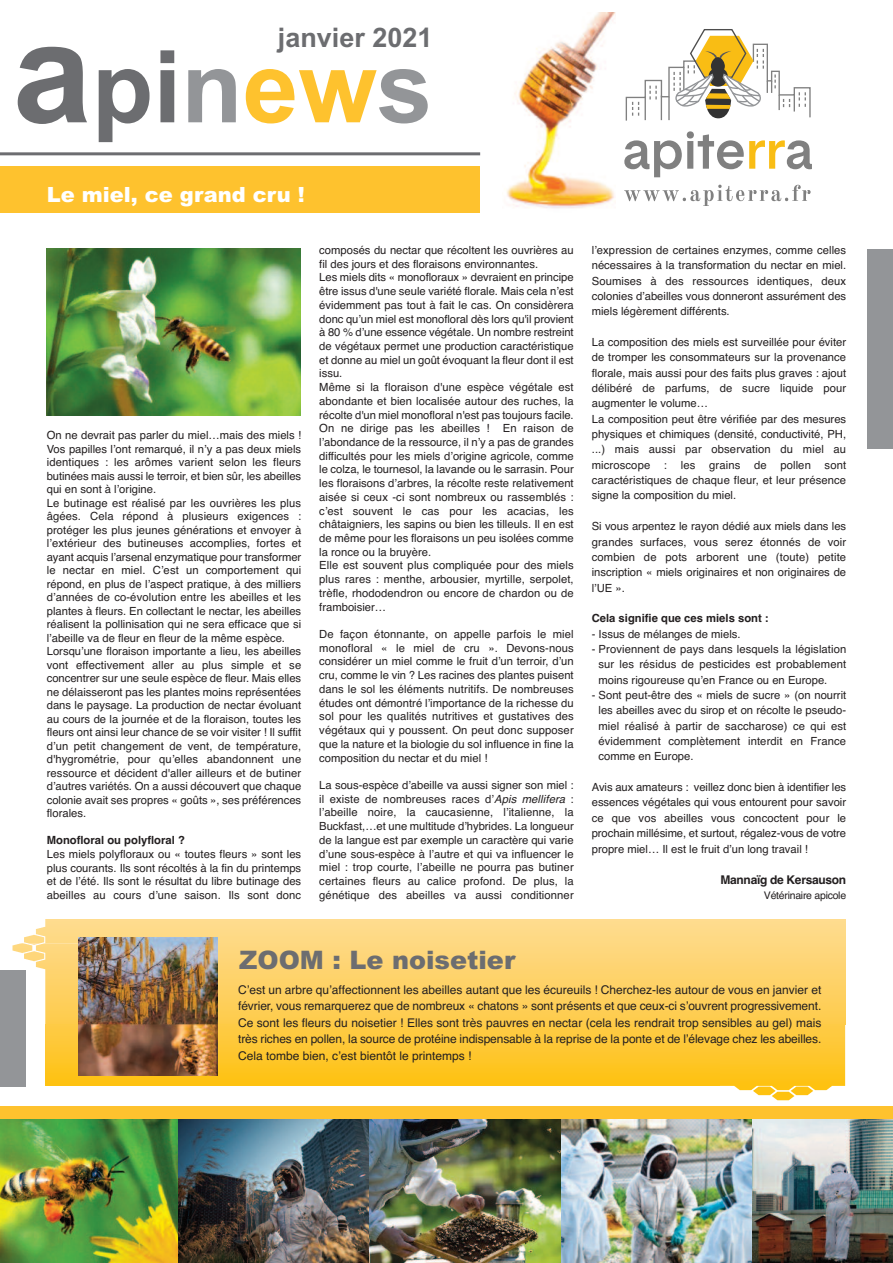
<style>
.page{position:relative;width:893px;height:1263px;background:#fff}
.page>*{position:absolute;margin:0;border:0;box-sizing:border-box;transform-origin:0 0}
.t1{font:700 100.5px "Arial";color:#6c6d70}
.t2{font:700 27px "Arial";color:#6c6d70}
.t3{font:900 25.5px "Arial";color:#6c6d70}
.t4{font:900 21px "Arial";color:#fff}
.t5{font:12px/16.5px "Helvetica";color:#231f20;text-align:justify}
.t6{font:700 12px "Helvetica";letter-spacing:-.025em;color:#231f20}
.t7{font:11.25px/13.6px "Helvetica";color:#231f20;text-align:justify}
.t8{font:700 11.25px "Helvetica";color:#231f20}
.t9{font:10.5px "Helvetica";letter-spacing:-.025em;color:#231f20}
.s1{font-size:142.5px}
.s2{color:#939598}
.s3{color:#fec22e}
.s4{font-style:italic}
</style>
<div class="page">
<svg style="left:753px;top:1090px;width:60px;height:10px"></svg>
<img style="left:24px;top:935px;width:12px;height:9px">
<img style="left:36px;top:919px;width:809px;height:105px">
<img style="left:13px;top:944px;width:19px;height:9px">
<img style="left:24px;top:951px;width:20px;height:10px">
<img style="left:45px;top:1024px;width:674px;height:62px">
<img style="left:734px;top:1086px;width:98px;height:4px">
<hr style="left:0;top:152px;width:480px;height:3px;background:#6c6d70">
<img style="left:47px;top:249px;width:254px;height:166px">
<div style="left:0;top:166px;width:480px;height:47px;background:#fec22e"></div>
<div style="left:867px;top:249px;width:26px;height:200px;background:#939598"></div>
<div style="left:0;top:970px;width:26px;height:116px;background:#939598"></div>
<img style="left:506px;top:13px;width:110px;height:196px">
<img style="left:0;top:1118px;width:893px;height:145px">
<div style="left:0;top:1106px;width:893px;height:12px;background:#fec22e"></div>
<img style="left:78px;top:937px;width:139px;height:139px">
<svg style="left:624px;top:131px;width:188px;height:46px"></svg>
<svg style="left:625px;top:29px;width:186px;height:92px"></svg>
<svg style="left:624px;top:185px;width:187px;height:21px"></svg>
<h2 class="t2" style="left:278px;top:22px;width:156px">janvier 2021</h2>
<h1 class="t1" style="left:13px;top:29px;width:421px"><span class="s1">a</span>pi<span class="s2">n</span><span class="s3">ew</span><span class="s2">s</span></h1>
<h3 class="t4" style="left:47px;top:183px;width:260px">Le miel, ce grand cru !</h3>
<p class="t7" style="left:47px;top:428px;width:256px;text-align:left">On ne devrait pas parler du miel…mais des miels !<br>Vos papilles l’ont remarqué, il n’y a pas deux miels identiques : les arômes varient selon les fleurs butinées mais aussi le terroir, et bien sûr, les abeilles qui en sont à l’origine.<br>Le butinage est réalisé par les ouvrières les plus âgées. Cela répond à plusieurs exigences : protéger les plus jeunes générations et envoyer à l’extérieur des butineuses accomplies, fortes et ayant acquis l’arsenal enzymatique pour transformer le nectar en miel. C’est un comportement qui répond, en plus de l’aspect pratique, à des milliers d’années de co-évolution entre les abeilles et les plantes à fleurs. En collectant le nectar, les abeilles réalisent la pollinisation qui ne sera efficace que si l’abeille va de fleur en fleur de la même espèce.<br>Lorsqu’une floraison importante a lieu, les abeilles vont effectivement aller au plus simple et se concentrer sur une seule espèce de fleur. Mais elles ne délaisseront pas les plantes moins représentées dans le paysage. La production de nectar évoluant au cours de la journée et de la floraison, toutes les fleurs ont ainsi leur chance de se voir visiter ! Il suffit d’un petit changement de vent, de température, d'hygrométrie, pour qu’elles abandonnent une ressource et décident d'aller ailleurs et de butiner d’autres variétés. On a aussi découvert que chaque colonie avait ses propres « goûts », ses préférences florales.</p>
<p class="t8" style="left:47px;top:834px;width:140px">Monofloral ou polyfloral ?</p>
<p class="t7" style="left:47px;top:847px;width:256px">Les miels polyfloraux ou « toutes fleurs » sont les plus courants. Ils sont récoltés à la fin du printemps et de l’été. Ils sont le résultat du libre butinage des abeilles au cours d’une saison. Ils sont donc</p>
<p class="t7" style="left:319px;top:243px;width:256px;text-align:left">composés du nectar que récoltent les ouvrières au fil des jours et des floraisons environnantes.<br>Les miels dits « monofloraux » devraient en principe être issus d'une seule variété florale. Mais cela n’est évidemment pas tout à fait le cas. On considèrera donc qu’un miel est monofloral dès lors qu'il provient à 80 % d’une essence végétale. Un nombre restreint de végétaux permet une production caractéristique et donne au miel un goût évoquant la fleur dont il est issu.<br>Même si la floraison d'une espèce végétale est abondante et bien localisée autour des ruches, la récolte d'un miel monofloral n'est pas toujours facile.<br>On ne dirige pas les abeilles ! En raison de l’abondance de la ressource, il n’y a pas de grandes difficultés pour les miels d’origine agricole, comme le colza, le tournesol, la lavande ou le sarrasin. Pour les floraisons d’arbres, la récolte reste relativement aisée si ceux -ci sont nombreux ou rassemblés : c’est souvent le cas pour les acacias, les châtaigniers, les sapins ou bien les tilleuls. Il en est de même pour les floraisons un peu isolées comme la ronce ou la bruyère.<br>Elle est souvent plus compliquée pour des miels plus rares : menthe, arbousier, myrtille, serpolet, trèfle, rhododendron ou encore de chardon ou de framboisier…</p>
<p class="t7" style="left:319px;top:627px;width:256px">De façon étonnante, on appelle parfois le miel monofloral « le miel de cru ». Devons-nous considérer un miel comme le fruit d’un terroir, d’un cru, comme le vin ? Les racines des plantes puisent dans le sol les éléments nutritifs. De nombreuses études ont démontré l’importance de la richesse du sol pour les qualités nutritives et gustatives des végétaux qui y poussent. On peut donc supposer que la nature et la biologie du sol influence in fine la composition du nectar et du miel !</p>
<p class="t7" style="left:319px;top:778px;width:256px">La sous-espèce d’abeille va aussi signer son miel : il existe de nombreuses races d’<span class="s4">Apis mellifera</span> : l’abeille noire, la caucasienne, l’italienne, la Buckfast,…et une multitude d’hybrides. La longueur de la langue est par exemple un caractère qui varie d’une sous-espèce à l’autre et qui va influencer le miel : trop courte, l’abeille ne pourra pas butiner certaines fleurs au calice profond. De plus, la génétique des abeilles va aussi conditionner</p>
<p class="t7" style="left:592px;top:242px;width:256px;line-height:15.3px">l’expression de certaines enzymes, comme celles nécessaires à la transformation du nectar en miel.<br>Soumises à des ressources identiques, deux colonies d’abeilles vous donneront assurément des miels légèrement différents.</p>
<p class="t7" style="left:592px;top:334px;width:256px;line-height:15.3px;text-align:left">La composition des miels est surveillée pour éviter de tromper les consommateurs sur la provenance florale, mais aussi pour des faits plus graves : ajout délibéré de parfums, de sucre liquide pour augmenter le volume…<br>La composition peut être vérifiée par des mesures physiques et chimiques (densité, conductivité, PH, ...) mais aussi par observation du miel au microscope : les grains de pollen sont caractéristiques de chaque fleur, et leur présence signe la composition du miel.</p>
<p class="t7" style="left:592px;top:519px;width:256px;line-height:15.3px">Si vous arpentez le rayon dédié aux miels dans les grandes surfaces, vous serez étonnés de voir combien de pots arborent une (toute) petite inscription « miels originaires et non originaires de l’UE ».</p>
<p class="t8" style="left:592px;top:612px;width:178px">Cela signifie que ces miels sont :</p>
<p class="t7" style="left:592px;top:627px;width:150px">- Issus de mélanges de miels.</p>
<p class="t7" style="left:598px;top:641px;width:249px;line-height:15.3px;text-indent:-7px">- Proviennent de pays dans lesquels la législation sur les résidus de pesticides est probablement moins rigoureuse qu’en France ou en Europe.</p>
<p class="t7" style="left:598px;top:687px;width:249px;line-height:15.3px;text-indent:-7px">- Sont peut-être des « miels de sucre » (on nourrit les abeilles avec du sirop et on récolte le pseudo&shy;miel réalisé à partir de saccharose) ce qui est évidemment complètement interdit en France comme en Europe.</p>
<p class="t7" style="left:592px;top:779px;width:256px;line-height:15.3px">Avis aux amateurs : veillez donc bien à identifier les essences végétales qui vous entourent pour savoir ce que vos abeilles vous concoctent pour le prochain millésime, et surtout, régalez-vous de votre propre miel… Il est le fruit d’un long travail !</p>
<p class="t6" style="left:720px;top:872px;width:127px">Mannaïg de Kersauson</p>
<p class="t9" style="left:764px;top:889px;width:84px">Vétérinaire apicole</p>
<h3 class="t3" style="left:239px;top:945px;width:278px">ZOOM : Le noisetier</h3>
<p class="t5" style="left:238px;top:981px;width:585px">C’est un arbre qu’affectionnent les abeilles autant que les écureuils ! Cherchez-les autour de vous en janvier et février, vous remarquerez que de nombreux « chatons » sont présents et que ceux-ci s’ouvrent progressivement.<br>Ce sont les fleurs du noisetier ! Elles sont très pauvres en nectar (cela les rendrait trop sensibles au gel) mais très riches en pollen, la source de protéine indispensable à la reprise de la ponte et de l’élevage chez les abeilles.<br>Cela tombe bien, c’est bientôt le printemps !</p>
</div>
